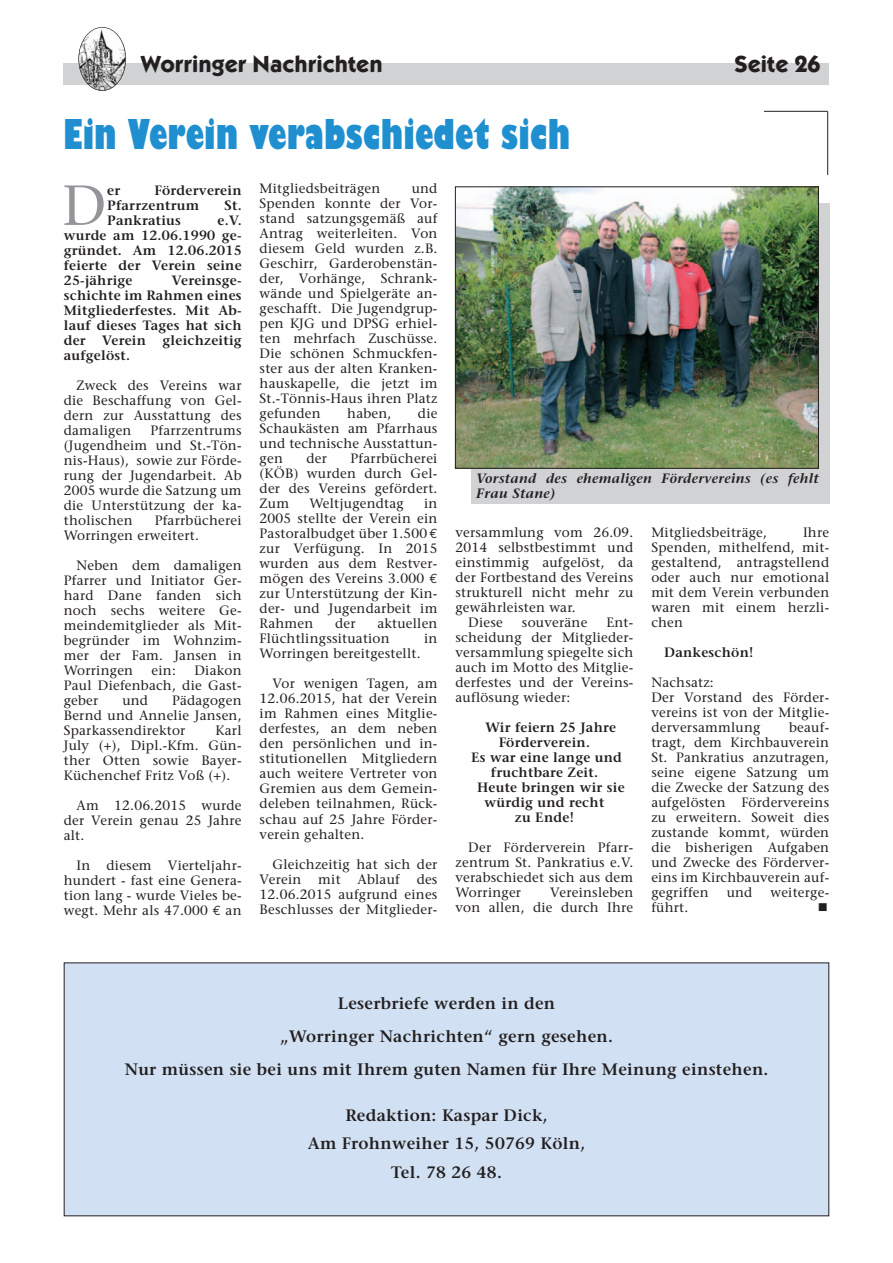
<style>
.page{position:relative;width:893px;height:1263px;background:#fff}
.page>*{position:absolute;margin:0;border:0;box-sizing:border-box;transform-origin:0 0}
.t1{font:56.25px "Stone Serif";color:#939598}
.t2{font:800 condensed 45px "Giltus T";color:#1f8fcf}
.t3{font:700 24px "Kabel Itc T";color:#231f20}
.t4{font:600 16.5px/33px "Stone Serif";letter-spacing:.02em;color:#231f20;text-align:center}
.t5{font:13.5px/15px "Stone Serif";letter-spacing:.015em;color:#231f20;text-align:justify}
.t6{font:600 13.5px/15px "Stone Serif";letter-spacing:.02em;color:#231f20;text-align:justify}
.t7{font:italic 600 13.5px/15px "Stone Serif";letter-spacing:.02em;color:#231f20}
.t8{font:13.5px "Wingdings";color:#231f20}
.s1{font-family:"Euro Mono"}
</style>
<div class="page">
<div style="left:64px;top:64px;width:765px;height:21px;background:#d1d2d4"></div>
<img style="left:80px;top:27px;width:46px;height:64px">
<div style="left:78px;top:27px;width:48px;height:64px;border:1px solid #231f20;border-radius:50%"></div>
<hr style="left:764px;top:111px;width:64px;height:1px;background:#231f20">
<hr style="left:827px;top:111px;width:1px;height:64px;background:#231f20">
<div style="left:471px;top:203px;width:358px;height:301px;background:#d1d2d4"></div>
<img style="left:457px;top:188px;width:360px;height:279px">
<div style="left:455px;top:186px;width:364px;height:283px;border:1px solid #231f20"></div>
<div style="left:64px;top:963px;width:765px;height:253px;background:#d1e1f3"></div>
<h3 class="t3" style="left:140px;top:49px;width:244px">Worringer Nachrichten</h3>
<h3 class="t3" style="left:734px;top:49px;width:88px">Seite 26</h3>
<h2 class="t2" style="left:63px;top:107px;width:509px">Ein Verein verabschiedet sich</h2>
<h1 class="t1" style="left:62px;top:184px;width:46px">D</h1>
<p class="t6" style="left:107px;top:184px;width:14px">er</p>
<p class="t5" style="left:260px;top:183px;width:179px;text-indent:152px">und Spenden konnte der Vor&shy;stand satzungsgemäß auf Antrag weiterleiten. Von diesem Geld wurden z.B.<br>Geschirr, Garderobenstän&shy;der, Vorhänge, Schrank&shy;wände und Spielgeräte an&shy;geschafft. Die Jugendgrup&shy;pen KJG und DPSG erhiel&shy;ten mehrfach Zuschüsse.<br>Die schönen Schmuckfen&shy;ster aus der alten Kranken&shy;hauskapelle, die jetzt im St.-Tönnis-Haus ihren Platz gefunden</p>
<p class="t5" style="left:260px;top:183px;width:122px">Mitgliedsbeiträgen</p>
<p class="t6" style="left:107px;top:184px;width:136px;text-indent:47px">Förderverein<br>Pfarrzentrum</p>
<p class="t6" style="left:225px;top:199px;width:19px">St.</p>
<p class="t6" style="left:107px;top:214px;width:75px">Pankratius</p>
<p class="t6" style="left:64px;top:214px;width:179px;text-indent:154px">e.V. wurde am 12.06.1990 ge&shy;gründet. Am 12.06.2015 feierte der Verein seine 25-jährige</p>
<p class="t6" style="left:64px;top:274px;width:179px;text-indent:108px">Vereinsge&shy;schichte im Rahmen eines Mitgliederfestes. Mit Ab&shy;lauf dieses Tages hat sich der Verein gleichzeitig aufgelöst.</p>
<p class="t5" style="left:64px;top:379px;width:179px;text-indent:13px">Zweck des Vereins war die Beschaffung von Gel&shy;dern zur Ausstattung des damaligen</p>
<p class="t5" style="left:260px;top:408px;width:179px;text-indent:158px">die Schaukästen am Pfarrhaus und technische Ausstattun&shy;gen</p>
<p class="t5" style="left:347px;top:408px;width:46px">haben,</p>
<p class="t5" style="left:64px;top:424px;width:179px;text-indent:87px">Pfarrzentrums (Jugendheim und St.-Tön&shy;nis-Haus), sowie zur Förde&shy;rung der Jugendarbeit. Ab 2005 wurde die Satzung um die Unterstützung der ka&shy;tholischen</p>
<p class="t5" style="left:260px;top:453px;width:179px;text-indent:91px">Pfarrbücherei (KÖB) wurden durch Gel&shy;der des Vereins gefördert.<br>Zum</p>
<p class="t5" style="left:306px;top:453px;width:22px">der</p>
<p class="t7" style="left:476px;top:472px;width:344px">Vorstand des ehemaligen Fördervereins (es fehlt<br>Frau Stane)</p>
<p class="t5" style="left:309px;top:498px;width:96px">Weltjugendtag</p>
<p class="t5" style="left:260px;top:498px;width:179px;text-indent:165px">in 2005 stellte der Verein ein Pastoralbudget über 1.500 <span class="s1">€ </span>zur Verfügung. In 2015 wurden aus dem Restver&shy;mögen des Vereins 3.000 <span class="s1">€ </span>zur Unterstützung der Kin&shy;der- und Jugendarbeit im Rahmen</p>
<p class="t5" style="left:64px;top:514px;width:179px;text-indent:91px">Pfarrbücherei<br>Worringen erweitert.</p>
<p class="t5" style="left:64px;top:559px;width:179px;text-indent:13px">Neben dem damaligen Pfarrer und Initiator Ger&shy;hard Dane fanden sich noch sechs weitere Ge&shy;meindemitglieder als Mit&shy;begründer im Wohnzim&shy;mer der Fam. Jansen in Worringen</p>
<p class="t5" style="left:651px;top:526px;width:179px;text-indent:152px">Ihre Spenden, mithelfend, mit&shy;gestaltend, antragstellend oder auch nur emotional mit dem Verein verbunden waren mit einem herzli&shy;chen</p>
<p class="t6" style="left:664px;top:646px;width:91px">Dankeschön!</p>
<p class="t5" style="left:651px;top:676px;width:179px;text-align:left">Nachsatz:<br>Der Vorstand des Förder&shy;vereins ist von der Mitglie&shy;derversammlung</p>
<p class="t5" style="left:651px;top:526px;width:117px">Mitgliedsbeiträge,</p>
<p class="t5" style="left:455px;top:526px;width:179px">versammlung vom 26.09.</p>
<p class="t5" style="left:455px;top:541px;width:179px">2014 selbstbestimmt und</p>
<p class="t5" style="left:455px;top:556px;width:179px">einstimmig aufgelöst, da</p>
<p class="t5" style="left:455px;top:571px;width:179px">der Fortbestand des Vereins</p>
<p class="t5" style="left:455px;top:586px;width:179px">strukturell nicht mehr zu</p>
<p class="t5" style="left:455px;top:601px;width:122px">gewährleisten war.</p>
<p class="t5" style="left:468px;top:616px;width:36px">Diese</p>
<p class="t5" style="left:522px;top:616px;width:67px">souveräne</p>
<p class="t5" style="left:455px;top:616px;width:179px;text-indent:151px">Ent&shy;scheidung der Mitglieder&shy;versammlung spiegelte sich auch im Motto des Mitglie&shy;derfestes und der Vereins&shy;auflösung wieder:</p>
<p class="t6" style="left:471px;top:721px;width:155px;text-align:center">Wir feiern 25 Jahre<br>Förderverein.<br>Es war eine lange und fruchtbare Zeit.<br>Heute bringen wir sie würdig und recht<br>zu Ende!</p>
<p class="t5" style="left:455px;top:841px;width:179px;text-indent:13px">Der Förderverein Pfarr&shy;zentrum St. Pankratius e.V. verabschiedet sich aus dem Worringer</p>
<p class="t5" style="left:260px;top:618px;width:179px;text-indent:118px">aktuellen<br>Flüchtlingssituation</p>
<p class="t5" style="left:335px;top:618px;width:22px">der</p>
<p class="t5" style="left:424px;top:633px;width:15px">in</p>
<p class="t5" style="left:260px;top:648px;width:162px">Worringen bereitgestellt.</p>
<p class="t5" style="left:260px;top:678px;width:179px;text-indent:13px">Vor wenigen Tagen, am 12.06.2015, hat der Verein im Rahmen eines Mitglie&shy;derfestes, an dem neben den persönlichen und in&shy;stitutionellen Mitgliedern auch weitere Vertreter von Gremien aus dem Gemein&shy;deleben teilnahmen, Rück&shy;schau auf 25 Jahre Förder&shy;verein gehalten.</p>
<p class="t5" style="left:260px;top:858px;width:179px;text-indent:13px">Gleichzeitig hat sich der Verein mit Ablauf des 12.06.2015 aufgrund eines Beschlusses der Mitglieder-</p>
<p class="t5" style="left:64px;top:664px;width:179px;text-indent:131px">Diakon Paul Diefenbach, die Gast&shy;geber</p>
<p class="t5" style="left:152px;top:664px;width:26px">ein:</p>
<p class="t5" style="left:64px;top:694px;width:179px;text-indent:108px">Pädagogen Bernd und Annelie Jansen, Sparkassendirektor</p>
<p class="t5" style="left:122px;top:694px;width:27px">und</p>
<p class="t5" style="left:651px;top:721px;width:179px;text-indent:138px">beauf&shy;tragt, dem Kirchbauverein St. Pankratius anzutragen, seine eigene Satzung um die Zwecke der Satzung des aufgelösten Fördervereins zu erweitern. Soweit dies zustande kommt, würden die bisherigen Aufgaben und Zwecke des Förderver&shy;eins im Kirchbauverein auf&shy;gegriffen</p>
<p class="t5" style="left:64px;top:724px;width:179px;text-indent:152px">Karl July (+), Dipl.-Kfm. Gün&shy;ther Otten sowie Bayer-Küchenchef Fritz Voß (+).</p>
<p class="t5" style="left:64px;top:799px;width:179px;text-indent:13px">Am 12.06.2015 wurde der Verein genau 25 Jahre alt.</p>
<p class="t5" style="left:64px;top:859px;width:179px;text-indent:13px">In diesem Vierteljahr&shy;hundert - fast eine Genera&shy;tion lang - wurde Vieles be&shy;wegt. Mehr als 47.000 <span class="s1">€</span> an</p>
<p class="t5" style="left:455px;top:886px;width:179px;text-align:right">Vereinsleben<br>von allen, die durch Ihre</p>
<p class="t5" style="left:727px;top:886px;width:27px">und</p>
<p class="t5" style="left:770px;top:886px;width:60px">weiterge-</p>
<p class="t5" style="left:651px;top:901px;width:39px">führt.</p>
<p class="t8" style="left:818px;top:900px;width:12px">■</p>
<p class="t4" style="left:125px;top:988px;width:645px">Leserbriefe werden in den<br>„Worringer Nachrichten“ gern gesehen.<br>Nur müssen sie bei uns mit Ihrem guten Namen für Ihre Meinung einstehen.</p>
<p class="t4" style="left:308px;top:1102px;width:279px;line-height:28.5px">Redaktion: Kaspar Dick,<br>Am Frohnweiher 15, 50769 Köln,<br>Tel. 78 26 48.</p>
</div>
